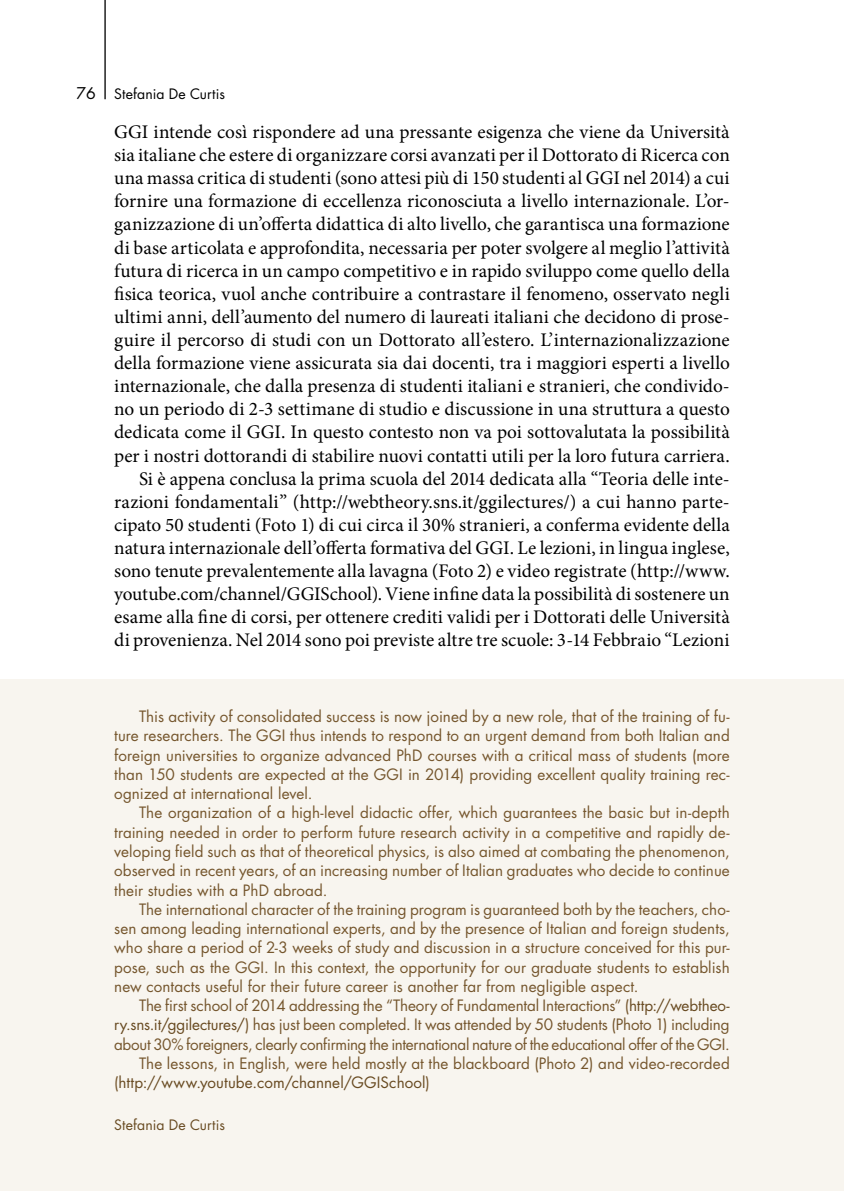
<style>
.page{position:relative;width:844px;height:1191px;background:#fff}
.page>*{position:absolute;margin:0;border:0;box-sizing:border-box;transform-origin:0 0}
.t1{font:19.25px/23.1px "Minion Pro";color:#000;text-align:right}
.t2{font:15.75px "Futura Std";color:#000}
.t3{font:15.22px/19.2px "Futura Std";letter-spacing:-.005em;color:#75562d;text-align:justify}
.t4{font:15.22px "Futura Std";letter-spacing:.01em;color:#684a21}
.t5{font:14px "Futura Std";letter-spacing:.005em;color:#684a21}
.t6{font:14px "Futura Std";letter-spacing:.005em;color:#000}
.s1{color:#684a21}
.s2{color:#75562d}
</style>
<div class="page">
<div style="left:0;top:680px;width:843px;height:511px;background:#f8f5ef"></div>
<hr style="left:104px;top:0;width:2px;height:99px;background:#000">
<p class="t2" style="left:76px;top:83px;width:21px">76</p>
<p class="t6" style="left:114px;top:85px;width:112px">Stefania De Curtis</p>
<p class="t1" style="left:114px;top:120px;width:617px">GGI intende così rispondere ad una pressante esigenza che viene da Università sia italiane che estere di organizzare corsi avanzati per il Dottorato di Ricerca con una massa critica di studenti (sono attesi più di 150 studenti al GGI nel 2014) a cui fornire una formazione di eccellenza riconosciuta a livello internazionale. L’or&shy;ganizzazione di un’offerta didattica di alto livello, che garantisca una formazione di base articolata e approfondita, necessaria per poter svolgere al meglio l’attività futura di ricerca in un campo competitivo e in rapido sviluppo come quello della fisica teorica, vuol anche contribuire a contrastare il fenomeno, osservato negli ultimi anni, dell’aumento del numero di laureati italiani che decidono di prose&shy;guire il percorso di studi con un Dottorato all’estero. L’internazionalizzazione della formazione viene assicurata sia dai docenti, tra i maggiori esperti a livello internazionale, che dalla presenza di studenti italiani e stranieri, che condivido&shy;no un periodo di 2-3 settimane di studio e discussione in una struttura a questo dedicata come il GGI. In questo contesto non va poi sottovalutata la possibilità per i nostri dottorandi di stabilire nuovi contatti utili per la loro futura carriera.<br>Si è appena conclusa la prima scuola del 2014 dedicata alla “Teoria delle inte&shy;razioni fondamentali” (http://webtheory.sns.it/ggilectures/) a cui hanno parte&shy;cipato 50 studenti (Foto 1) di cui circa il 30% stranieri, a conferma evidente della natura internazionale dell’offerta formativa del GGI. Le lezioni, in lingua inglese, sono tenute prevalentemente alla lavagna (Foto 2) e video registrate (http://www. youtube.com/channel/GGISchool). Viene infine data la possibilità di sostenere un esame alla fine di corsi, per ottenere crediti validi per i Dottorati delle Università di provenienza. Nel 2014 sono poi previste altre tre scuole: 3-14 Febbraio “Lezioni</p>
<p class="t3" style="left:114px;top:707px;width:617px;text-indent:25px">This activity of consolidated success is now joined by a new role, that of the training of fu&shy;ture researchers. The GGI thus intends to respond to an urgent demand from both Italian and foreign universities to organize advanced PhD courses with a critical mass of students (more than 150 students are expected at the GGI in 2014) providing excellent quality training rec&shy;ognized at international level.</p>
<p class="t3" style="left:114px;top:803px;width:617px;text-indent:25px">The organization of a high-level didactic offer, which guarantees the basic but in-depth training needed in order to perform future research activity in a competitive and rapidly de&shy;veloping field such as that of theoretical physics, is also aimed at combating the phenomenon, observed in recent years, of an increasing number of Italian graduates who decide to continue their studies with a PhD abroad.</p>
<p class="t3" style="left:114px;top:899px;width:617px;text-indent:25px">The international character of the training program is guaranteed both by the teachers, cho&shy;sen among leading international experts, and by the presence of Italian and foreign students, who share a period of 2-3 weeks of study and discussion in a structure conceived for this pur&shy;pose, such as the GGI. In this context, the opportunity for our graduate students to establish new contacts useful for their future career is another far from negligible aspect.</p>
<p class="t3" style="left:139px;top:996px;width:592px">The first school of 2014 addressing the “Theory of Fundamental Interactions” (<span class="s1">http://webtheo-</span></p>
<p class="t3" style="left:114px;top:1015px;width:617px"><span class="s1">ry.sns.it/ggilectures/</span>) has just been completed. It was attended by 50 students (Photo 1) including</p>
<p class="t3" style="left:114px;top:1034px;width:617px">about 30% foreigners, clearly confirming the international nature of the educational offer of the GGI.</p>
<p class="t3" style="left:139px;top:1053px;width:592px">The lessons, in English, were held mostly at the blackboard (Photo 2) and video-recorded</p>
<p class="t4" style="left:114px;top:1072px;width:317px"><span class="s2">(</span>http://www.youtube.com/channel/GGISchool<span class="s2">)</span></p>
<p class="t5" style="left:114px;top:1116px;width:112px">Stefania De Curtis</p>
</div>
